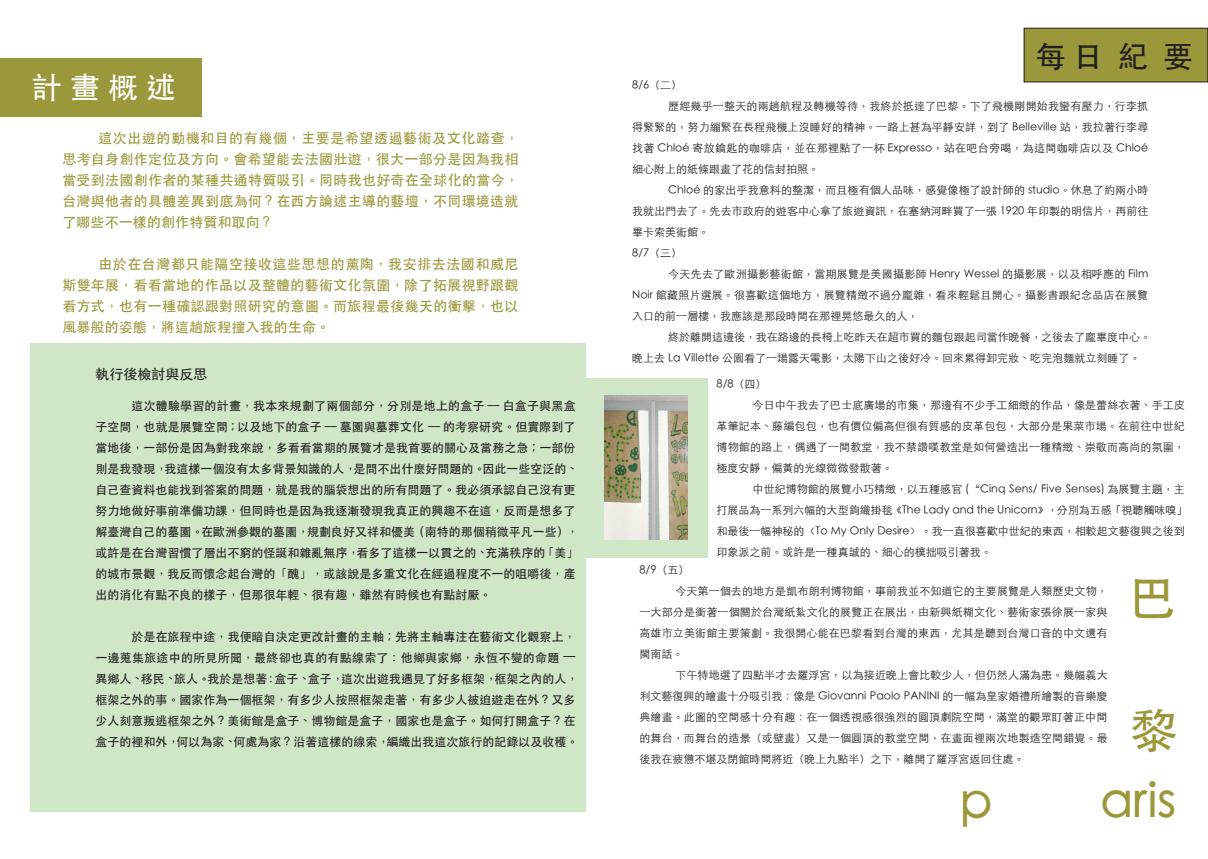
<style>
.page{position:relative;width:1208px;height:859px;background:#fff}
.page>*{position:absolute;margin:0;border:0;box-sizing:border-box;transform-origin:0 0}
.t1{font:500 48px "ST Heiti TC";color:#9a983a}
.t2{font:500 30px "ST Heiti TC";color:#231f20}
.t3{font:500 30px "ST Heiti TC";color:#fff}
.t4{font:500 14px/21px "ST Heiti TC";letter-spacing:.02em;color:#9a983a;text-align:justify}
.t5{font:500 14px "ST Heiti TC";color:#231f20}
.t6{font:500 12px/21px "ST Heiti TC";color:#231f20}
.t7{font:300 11px/21px "ST Heiti TC";color:#231f20;text-align:justify}
</style>
<div class="page">
<div style="left:30px;top:343px;width:555px;height:469px;background:#cfe7c6"></div>
<div style="left:1024px;top:28px;width:183px;height:54px;background:#9a983a"></div>
<div style="left:1024px;top:28px;width:184px;height:54px;border:1px solid #231f20"></div>
<div style="left:584px;top:378px;width:123px;height:180px;background:#cfe7c6"></div>
<img style="left:604px;top:396px;width:83px;height:144px">
<div style="left:0;top:58px;width:201px;height:59px;background:#9a983a"></div>
<p class="t3" style="left:32px;top:71px;width:146px">計畫概述</p>
<p class="t4" style="left:62px;top:127px;width:458px;text-indent:36px">這次出遊的動機和目的有幾個，主要是希望透過藝術及文化踏查，思考自身創作定位及方向。會希望能去法國壯遊，很大一部分是因為我相當受到法國創作者的某種共通特質吸引。同時我也好奇在全球化的當今，台灣與他者的具體差異到底為何？在西方論述主導的藝壇，不同環境造就了哪些不一樣的創作特質和取向？</p>
<p class="t4" style="left:62px;top:253px;width:458px;text-indent:36px">由於在台灣都只能隔空接收這些思想的薰陶，我安排去法國和威尼斯雙年展，看看當地的作品以及整體的藝術文化氛圍，除了拓展視野跟觀看方式，也有一種確認跟對照研究的意圖。而旅程最後幾天的衝擊，也以風暴般的姿態，將這趟旅程撞入我的生命。</p>
<p class="t5" style="left:95px;top:366px;width:114px">執行後檢討與反思</p>
<p class="t6" style="left:95px;top:394px;width:485px;text-indent:36px">這次體驗學習的計畫，我本來規劃了兩個部分，分別是地上的盒子 –– 白盒子與黑盒子空間，也就是展覽空間 ; 以及地下的盒子 –– 墓園與墓葬文化 –– 的考察研究。但實際到了當地後，一部份是因為對我來說，多看看當期的展覽才是我首要的關心及當務之急 ; 一部份則是我發現，我這樣一個沒有太多背景知識的人，是問不出什麼好問題的。因此一些空泛的、自己查資料也能找到答案的問題，就是我的腦袋想出的所有問題了。我必須承認自己沒有更努力地做好事前準備功課，但同時也是因為我逐漸發現我真正的興趣不在這，反而是想多了解臺灣自己的墓園。在歐洲參觀的墓園，規劃良好又祥和優美（南特的那個稍微平凡一些），或許是在台灣習慣了層出不窮的怪誕和雜亂無序，看多了這樣一以貫之的、充滿秩序的「美」的城市景觀，我反而懷念起台灣的「醜」，或該說是多重文化在經過程度不一的咀嚼後，產出的消化有點不良的樣子，但那很年輕、很有趣，雖然有時候也有點討厭。</p>
<p class="t6" style="left:95px;top:625px;width:485px;text-indent:36px">於是在旅程中途，我便暗自決定更改計畫的主軸 ; 先將主軸專注在藝術文化觀察上，一邊蒐集旅途中的所見所聞，最終卻也真的有點線索了：他鄉與家鄉，永恆不變的命題 —異鄉人、移民、旅人。我於是想著：盒子、盒子，這次出遊我遇見了好多框架，框架之內的人，框架之外的事。國家作為一個框架，有多少人按照框架走著，有多少人被迫遊走在外？又多少人刻意叛逃框架之外？美術館是盒子、博物館是盒子，國家也是盒子。如何打開盒子？在盒子的裡和外，何以為家、何處為家？沿著這樣的線索，編織出我這次旅行的記錄以及收穫。</p>
<p class="t2" style="left:1035px;top:39px;width:159px">每日 紀 要</p>
<p class="t7" style="left:632px;top:73px;width:51px">8/6（二）</p>
<p class="t7" style="left:632px;top:94px;width:517px;text-indent:36px">歷經幾乎一整天的兩趟航程及轉機等待，我終於抵達了巴黎。下了飛機剛開始我蠻有壓力，行李抓得緊緊的，努力繃緊在長程飛機上沒睡好的精神。一路上甚為平靜安詳，到了 Belleville 站，我拉著行李尋找著 Chloé 寄放鑰匙的咖啡店，並在那裡點了一杯 Expresso，站在吧台旁喝，為這間咖啡店以及 Chloé細心附上的紙條跟畫了花的信封拍照。</p>
<p class="t7" style="left:632px;top:178px;width:518px;text-indent:36px">Chloé 的家出乎我意料的整潔，而且極有個人品味，感覺像極了設計師的 studio。休息了約兩小時我就出門去了。先去市政府的遊客中心拿了旅遊資訊，在塞納河畔買了一張 1920 年印製的明信片，再前往畢卡索美術館。</p>
<p class="t7" style="left:632px;top:241px;width:51px">8/7（三）</p>
<p class="t7" style="left:632px;top:262px;width:517px;text-indent:36px">今天先去了歐洲攝影藝術館，當期展覽是美國攝影師 Henry Wessel 的攝影展，以及相呼應的 Film Noir 館藏照片選展。很喜歡這個地方，展覽精緻不過分龐雜，看來輕鬆且開心。攝影書跟紀念品店在展覽入口的前一層樓，我應該是那段時間在那裡晃悠最久的人，</p>
<p class="t7" style="left:632px;top:325px;width:520px;text-indent:36px">終於離開這邊後，我在路邊的長椅上吃昨天在超市買的麵包跟起司當作晚餐，之後去了龐畢度中心。晚上去 La Villette 公園看了一場露天電影，太陽下山之後好冷。回來累得卸完妝、吃完泡麵就立刻睡了。</p>
<p class="t7" style="left:716px;top:373px;width:51px">8/8（四）</p>
<p class="t7" style="left:716px;top:394px;width:470px;text-indent:36px">今日中午我去了巴士底廣場的市集，那邊有不少手工細緻的作品，像是蕾絲衣著、手工皮革筆記本、藤編包包，也有價位偏高但很有質感的皮革包包，大部分是果菜市場。在前往中世紀博物館的路上，偶遇了一間教堂，我不禁讚嘆教堂是如何營造出一種精緻、崇敬而高尚的氛圍，極度安靜，偏黃的光線微微發散著。</p>
<p class="t7" style="left:716px;top:478px;width:472px;text-align:left;text-indent:36px">中世紀博物館的展覽小巧精緻，以五種感官 (“Cinq Sens/ Five Senses) 為展覽主題，主打展品為一系列六幅的大型鉤織掛毯《The Lady and the Unicorn》，分別為五感「視聽觸味嗅」和最後一幅神秘的〈To My Only Desire〉。我一直很喜歡中世紀的東西，相較起文藝復興之後到印象派之前。或許是一種真誠的、細心的樸拙吸引著我。</p>
<p class="t7" style="left:639px;top:558px;width:51px">8/9（五）</p>
<p class="t7" style="left:639px;top:579px;width:470px;text-indent:36px">今天第一個去的地方是凱布朗利博物館，事前我並不知道它的主要展覽是人類歷史文物，一大部分是衝著一個關於台灣紙紮文化的展覽正在展出，由新興紙糊文化、藝術家張徐展一家與高雄市立美術館主要策劃。我很開心能在巴黎看到台灣的東西，尤其是聽到台灣口音的中文還有閩南話。</p>
<p class="t7" style="left:639px;top:663px;width:470px;text-indent:36px">下午特地選了四點半才去羅浮宮，以為接近晚上會比較少人，但仍然人滿為患。幾幅義大利文藝復興的繪畫十分吸引我：像是 Giovanni Paolo PANINI 的一幅為皇家婚禮所繪製的音樂慶典繪畫。此圖的空間感十分有趣：在一個透視感很強烈的圓頂劇院空間，滿堂的觀眾盯著正中間的舞台，而舞台的造景（或壁畫）又是一個圓頂的教堂空間，在畫面裡兩次地製造空間錯覺。最後我在疲憊不堪及閉館時間將近（晚上九點半）之下，離開了羅浮宮返回住處。</p>
<p class="t1" style="left:1130px;top:571px;width:45px">巴</p>
<p class="t1" style="left:1130px;top:703px;width:48px">黎</p>
<p class="t1" style="left:960px;top:776px;width:34px">p</p>
<p class="t1" style="left:1100px;top:776px;width:77px">aris</p>
</div>
